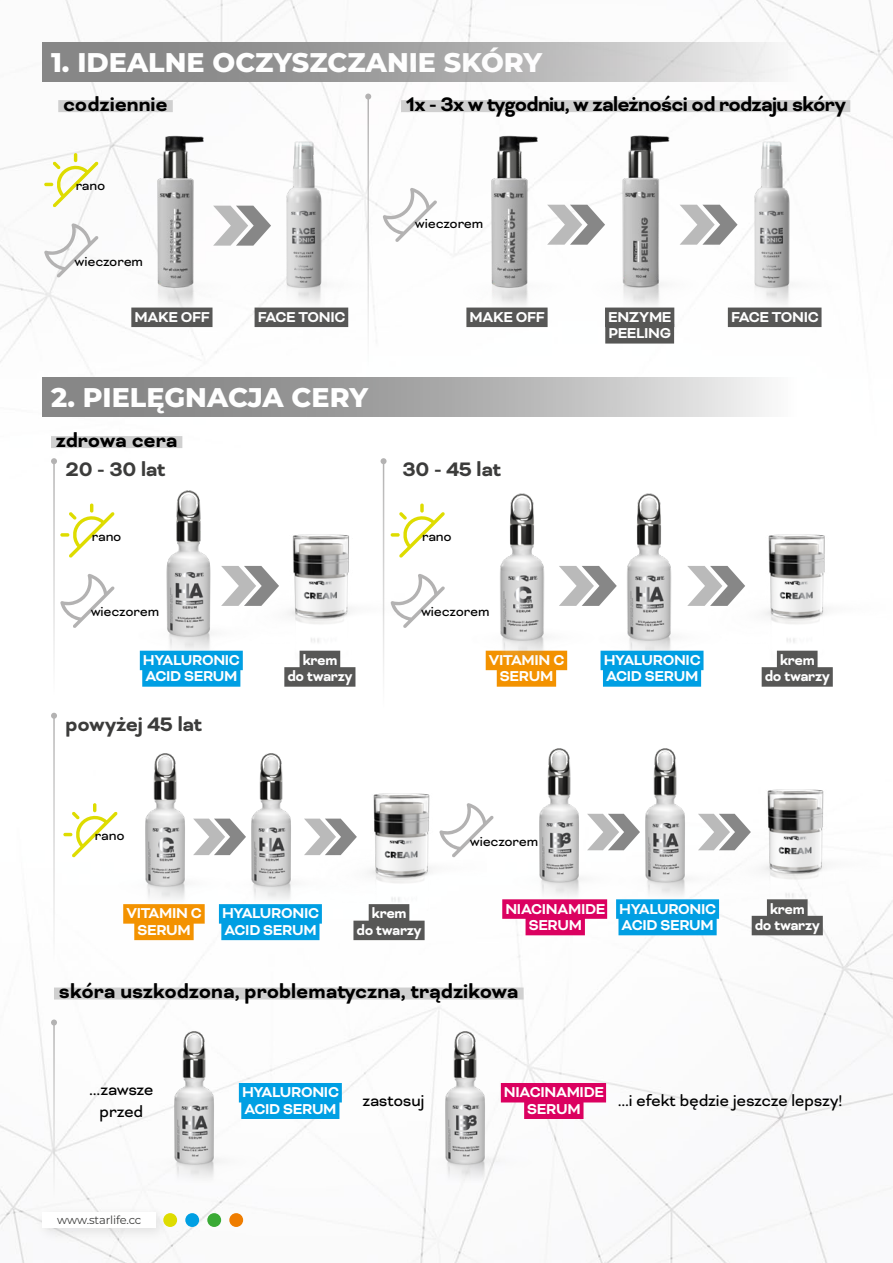
<style>
.page{position:relative;width:893px;height:1263px;background:#fff}
.page>*{position:absolute;margin:0;border:0;box-sizing:border-box;transform-origin:0 0}
.t1{font:800 27px "Montserrat";color:#fff}
.t2{font:700 22.5px "Bicyclette";letter-spacing:-.015em;color:#000}
.t3{font:700 22.5px "Bicyclette";letter-spacing:-.01em;color:#3c3c3b}
.t4{font:18px/21.6px "Bicyclette";letter-spacing:-.015em;color:#000;text-align:center}
.t5{font:700 16.5px/16.5px "Bicyclette";letter-spacing:-.02em;color:#fff;text-align:center;scale:.95 1}
.t6{font:15px "Bicyclette";letter-spacing:-.01em;color:#000}
.t7{font:11.55px "Montserrat";letter-spacing:-.015em;color:#3c3c3b}
</style>
<div class="page">
<img style="left:0;top:0;width:893px;height:1263px">
<img style="left:80px;top:119px;width:128px;height:192px">
<img style="left:208px;top:119px;width:192px;height:192px">
<svg style="left:213px;top:206px;width:58px;height:40px"></svg>
<div style="left:131px;top:308px;width:81px;height:19px;background:#575756"></div>
<div style="left:255px;top:308px;width:93px;height:19px;background:#575756"></div>
<img style="left:415px;top:119px;width:131px;height:192px">
<div style="left:466px;top:308px;width:82px;height:19px;background:#575756"></div>
<div style="left:605px;top:308px;width:69px;height:19px;background:#575756"></div>
<div style="left:605px;top:324px;width:69px;height:20px;background:#575756"></div>
<img style="left:738px;top:119px;width:131px;height:192px">
<div style="left:728px;top:308px;width:93px;height:19px;background:#575756"></div>
<img style="left:546px;top:119px;width:192px;height:192px">
<img style="left:98px;top:474px;width:184px;height:184px">
<img style="left:215px;top:494px;width:209px;height:170px">
<svg style="left:221px;top:566px;width:58px;height:40px"></svg>
<div style="left:140px;top:651px;width:103px;height:19px;background:#009fe3"></div>
<div style="left:142px;top:667px;width:98px;height:20px;background:#009fe3"></div>
<div style="left:35px;top:1204px;width:136px;height:38px;background:#000;opacity:.1"></div>
<div style="left:43px;top:1212px;width:113px;height:16px;background:#fff"></div>
<div style="left:163px;top:1213px;width:14px;height:14px;background:#dedc00;border-radius:50%"></div>
<div style="left:185px;top:1213px;width:14px;height:14px;background:#009fe3;border-radius:50%"></div>
<div style="left:207px;top:1213px;width:14px;height:14px;background:#3aaa35;border-radius:50%"></div>
<div style="left:229px;top:1213px;width:14px;height:14px;background:#ef7d00;border-radius:50%"></div>
<hr style="left:383px;top:461px;width:1px;height:247px;background:#b3b2b2">
<svg style="left:381px;top:458px;width:6px;height:6px"></svg>
<img style="left:615px;top:478px;width:127px;height:173px">
<svg style="left:615px;top:566px;width:2px;height:40px"></svg>
<div style="left:486px;top:651px;width:81px;height:19px;background:#f39200"></div>
<div style="left:497px;top:667px;width:59px;height:20px;background:#f39200"></div>
<div style="left:601px;top:651px;width:102px;height:19px;background:#009fe3"></div>
<div style="left:603px;top:667px;width:98px;height:20px;background:#009fe3"></div>
<svg style="left:687px;top:566px;width:3px;height:40px"></svg>
<img style="left:432px;top:478px;width:183px;height:184px">
<img style="left:690px;top:495px;width:203px;height:170px">
<hr style="left:53px;top:716px;width:2px;height:246px;background:#b3b2b2">
<svg style="left:51px;top:713px;width:6px;height:6px"></svg>
<img style="left:250px;top:738px;width:106px;height:166px">
<div style="left:123px;top:904px;width:82px;height:20px;background:#f39200"></div>
<div style="left:134px;top:921px;width:60px;height:19px;background:#f39200"></div>
<div style="left:219px;top:904px;width:103px;height:20px;background:#009fe3"></div>
<div style="left:221px;top:921px;width:98px;height:19px;background:#009fe3"></div>
<img style="left:83px;top:738px;width:167px;height:168px">
<img style="left:295px;top:754px;width:191px;height:156px">
<img style="left:644px;top:733px;width:106px;height:166px">
<div style="left:502px;top:899px;width:105px;height:20px;background:#db0160"></div>
<div style="left:526px;top:916px;width:59px;height:19px;background:#db0160"></div>
<div style="left:616px;top:899px;width:103px;height:20px;background:#009fe3"></div>
<div style="left:618px;top:916px;width:99px;height:19px;background:#009fe3"></div>
<img style="left:476px;top:733px;width:168px;height:168px">
<img style="left:689px;top:749px;width:191px;height:156px">
<div style="left:501px;top:1083px;width:105px;height:19px;background:#db0160"></div>
<div style="left:524px;top:1099px;width:59px;height:20px;background:#db0160"></div>
<img style="left:382px;top:1016px;width:168px;height:168px">
<img style="left:112px;top:1016px;width:167px;height:168px">
<div style="left:239px;top:1083px;width:103px;height:19px;background:#009fe3"></div>
<div style="left:241px;top:1099px;width:98px;height:20px;background:#009fe3"></div>
<hr style="left:53px;top:1022px;width:2px;height:176px;background:#b3b2b2">
<svg style="left:51px;top:1019px;width:6px;height:6px"></svg>
<div style="left:54px;top:987px;width:470px;height:12px;background:#d0d0d0"></div>
<svg style="left:43px;top:377px;width:807px;height:39px;background:#b3b3b3"></svg>
<hr style="left:367px;top:97px;width:2px;height:270px;background:#b3b2b2">
<svg style="left:365px;top:94px;width:6px;height:6px"></svg>
<hr style="left:53px;top:461px;width:2px;height:234px;background:#b3b2b2">
<svg style="left:51px;top:458px;width:6px;height:6px"></svg>
<svg style="left:43px;top:43px;width:807px;height:39px;background:#b2b2b2"></svg>
<div style="left:58px;top:100px;width:115px;height:12px;background:#d0d0d0"></div>
<div style="left:401px;top:100px;width:449px;height:12px;background:#d0d0d0"></div>
<svg style="left:44px;top:223px;width:55px;height:55px"></svg>
<svg style="left:44px;top:153px;width:54px;height:54px"></svg>
<svg style="left:383px;top:188px;width:54px;height:54px"></svg>
<div style="left:51px;top:436px;width:131px;height:12px;background:#d0d0d0"></div>
<div style="left:300px;top:651px;width:40px;height:19px;background:#575756"></div>
<div style="left:284px;top:667px;width:71px;height:20px;background:#575756"></div>
<div style="left:777px;top:651px;width:40px;height:19px;background:#575756"></div>
<div style="left:762px;top:667px;width:71px;height:20px;background:#575756"></div>
<div style="left:369px;top:904px;width:40px;height:20px;background:#575756"></div>
<div style="left:353px;top:921px;width:72px;height:19px;background:#575756"></div>
<div style="left:767px;top:899px;width:41px;height:20px;background:#575756"></div>
<div style="left:752px;top:916px;width:71px;height:19px;background:#575756"></div>
<svg style="left:60px;top:574px;width:55px;height:54px"></svg>
<svg style="left:60px;top:503px;width:55px;height:55px"></svg>
<svg style="left:390px;top:574px;width:55px;height:54px"></svg>
<svg style="left:391px;top:503px;width:54px;height:55px"></svg>
<svg style="left:63px;top:803px;width:55px;height:54px"></svg>
<svg style="left:439px;top:803px;width:55px;height:54px"></svg>
<h1 class="t1" style="left:51px;top:43px;width:493px">1. IDEALNE OCZYSZCZANIE SKÓRY</h1>
<h2 class="t2" style="left:63px;top:91px;width:106px">codziennie</h2>
<h2 class="t2" style="left:406px;top:91px;width:442px">1x - 3x w tygodniu, w zależności od rodzaju skóry</h2>
<p class="t6" style="left:76px;top:177px;width:31px">rano</p>
<p class="t6" style="left:75px;top:253px;width:70px">wieczorem</p>
<p class="t6" style="left:415px;top:215px;width:70px">wieczorem</p>
<p class="t5" style="left:134px;top:309px;width:81px">MAKE OFF</p>
<p class="t5" style="left:258px;top:309px;width:94px">FACE TONIC</p>
<p class="t5" style="left:470px;top:309px;width:81px">MAKE OFF</p>
<p class="t5" style="left:608px;top:309px;width:68px;text-align:left">ENZYME<br>PEELING</p>
<p class="t5" style="left:731px;top:309px;width:94px">FACE TONIC</p>
<h1 class="t1" style="left:51px;top:378px;width:319px">2. PIELĘGNACJA CERY</h1>
<h2 class="t2" style="left:56px;top:427px;width:123px">zdrowa cera</h2>
<h2 class="t3" style="left:65px;top:456px;width:102px">20 - 30 lat</h2>
<p class="t6" style="left:92px;top:527px;width:31px">rano</p>
<p class="t6" style="left:91px;top:603px;width:70px">wieczorem</p>
<p class="t5" style="left:143px;top:652px;width:104px;text-align:left">HYALURONIC<br>ACID SERUM</p>
<h2 class="t3" style="left:65px;top:711px;width:138px">powyżej 45 lat</h2>
<p class="t5" style="left:287px;top:652px;width:70px">krem<br>do twarzy</p>
<h2 class="t3" style="left:402px;top:456px;width:100px">30 - 45 lat</h2>
<p class="t6" style="left:422px;top:527px;width:31px">rano</p>
<p class="t6" style="left:421px;top:603px;width:70px">wieczorem</p>
<p class="t5" style="left:489px;top:652px;width:81px">VITAMIN C<br>SERUM</p>
<p class="t5" style="left:604px;top:652px;width:104px;text-align:left">HYALURONIC<br>ACID SERUM</p>
<p class="t6" style="left:95px;top:827px;width:31px">rano</p>
<p class="t6" style="left:470px;top:832px;width:70px">wieczorem</p>
<p class="t5" style="left:765px;top:652px;width:70px">krem<br>do twarzy</p>
<p class="t5" style="left:357px;top:905px;width:70px">krem<br>do twarzy</p>
<p class="t5" style="left:755px;top:900px;width:70px">krem<br>do twarzy</p>
<p class="t5" style="left:126px;top:905px;width:81px">VITAMIN C<br>SERUM</p>
<p class="t5" style="left:222px;top:905px;width:104px;text-align:left">HYALURONIC<br>ACID SERUM</p>
<p class="t5" style="left:505px;top:900px;width:107px">NIACINAMIDE<br>SERUM</p>
<p class="t5" style="left:619px;top:900px;width:104px;text-align:left">HYALURONIC<br>ACID SERUM</p>
<h2 class="t2" style="left:59px;top:978px;width:461px">skóra uszkodzona, problematyczna, trądzikowa</h2>
<p class="t5" style="left:242px;top:1084px;width:104px;text-align:left">HYALURONIC<br>ACID SERUM</p>
<p class="t5" style="left:504px;top:1084px;width:107px">NIACINAMIDE<br>SERUM</p>
<p class="t4" style="left:89px;top:1079px;width:66px">...zawsze przed</p>
<p class="t4" style="left:363px;top:1090px;width:63px">zastosuj</p>
<p class="t4" style="left:618px;top:1090px;width:226px">...i efekt będzie jeszcze lepszy!</p>
<p class="t7" style="left:57px;top:1212px;width:86px">www.starlife.cc</p>
</div>
